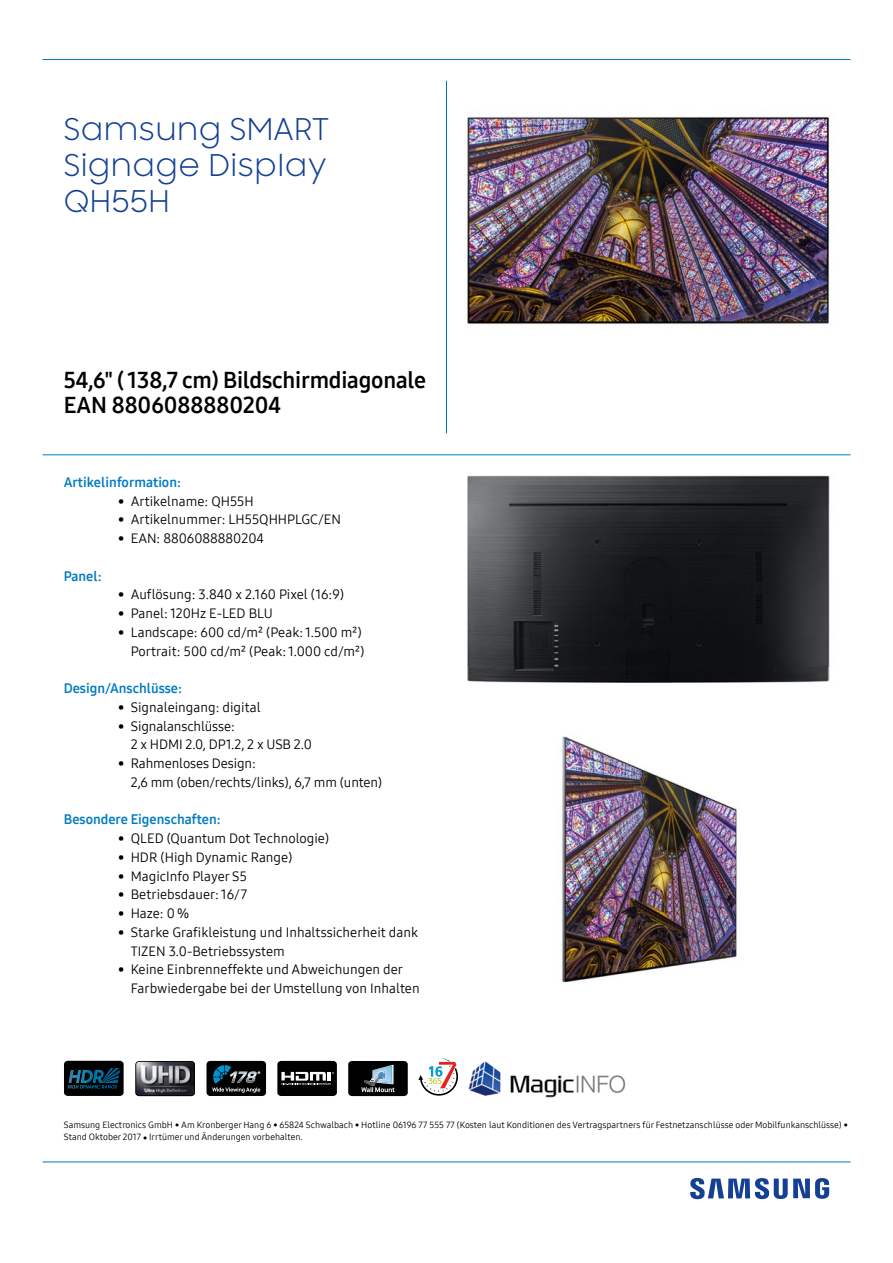
<style>
.page{position:relative;width:893px;height:1263px;background:#fff}
.page>*{position:absolute;margin:0;border:0;box-sizing:border-box;transform-origin:0 0}
.t1{font:30px/36px "Samsung Sharp Sans";letter-spacing:.015em;color:#134094;text-align:justify}
.t2{font:22.5px/25.2px "Samsung One 700";letter-spacing:-.01em;color:#000}
.t3{font:13.5px/18.8px "Samsung One 400";color:#000}
.t4{font:13.5px "Samsung One 700";color:#007bc2}
.t5{font:9px/12.8px "Samsung One 400";color:#000}
</style>
<div class="page">
<svg style="left:690px;top:1178px;width:139px;height:21px"></svg>
<hr style="left:43px;top:1161px;width:807px;height:1px;background:#007bc2">
<hr style="left:43px;top:454px;width:807px;height:1px;background:#007bc2">
<hr style="left:446px;top:81px;width:1px;height:352px;background:#007bc2">
<hr style="left:43px;top:59px;width:807px;height:1px;background:#007bc2">
<img style="left:466px;top:116px;width:367px;height:209px">
<img style="left:467px;top:475px;width:363px;height:208px">
<div style="left:206px;top:1061px;width:60px;height:35px;background:#000;border-radius:4px"></div>
<svg style="left:212px;top:1065px;width:48px;height:28px"></svg>
<div style="left:277px;top:1061px;width:60px;height:35px;background:#000;border-radius:4px"></div>
<svg style="left:281px;top:1072px;width:53px;height:13px"></svg>
<img style="left:468px;top:1061px;width:158px;height:37px">
<div style="left:348px;top:1061px;width:60px;height:35px;background:#000;border-radius:4px"></div>
<svg style="left:361px;top:1065px;width:34px;height:27px"></svg>
<svg style="left:418px;top:1058px;width:40px;height:38px"></svg>
<svg style="left:135px;top:1061px;width:60px;height:35px;background:#5f5f64"></svg>
<img style="left:562px;top:736px;width:177px;height:247px">
<div style="left:64px;top:1061px;width:60px;height:35px;background:#000;border-radius:4px"></div>
<svg style="left:68px;top:1068px;width:52px;height:21px"></svg>
<h1 class="t1" style="left:64px;top:110px;width:268px">Samsung SMART Signage Display QH55H</h1>
<h2 class="t2" style="left:64px;top:367px;width:364px">54,6" ( 138,7 cm) Bildschirmdiagonale<br>EAN 8806088880204</h2>
<p class="t4" style="left:64px;top:473px;width:119px">Artikelinformation:</p>
<p class="t3" style="left:118px;top:491px;width:137px">• Artikelname: QH55H</p>
<p class="t3" style="left:118px;top:510px;width:225px">• Artikelnummer: LH55QHHPLGC/EN</p>
<p class="t3" style="left:118px;top:529px;width:148px">• EAN: 8806088880204</p>
<p class="t4" style="left:64px;top:567px;width:39px">Panel:</p>
<p class="t3" style="left:118px;top:585px;width:228px">• Auflösung: 3.840 x 2.160 Pixel (16:9)</p>
<p class="t3" style="left:118px;top:604px;width:156px">• Panel: 120Hz E-LED BLU</p>
<p class="t3" style="left:118px;top:622px;width:248px;text-align:right">• Landscape: 600 cd/m² (Peak: 1.500 m²)<br>Portrait: 500 cd/m² (Peak: 1.000 cd/m²)</p>
<p class="t4" style="left:64px;top:679px;width:120px">Design/Anschlüsse:</p>
<p class="t3" style="left:118px;top:697px;width:144px">• Signaleingang: digital</p>
<p class="t3" style="left:131px;top:716px;width:183px;text-indent:-13px">• Signalanschlüsse:<br>2 x HDMI 2.0, DP1.2, 2 x USB 2.0</p>
<p class="t3" style="left:131px;top:754px;width:253px;text-indent:-13px">• Rahmenloses Design:<br>2,6 mm (oben/rechts/links), 6,7 mm (unten)</p>
<p class="t4" style="left:64px;top:810px;width:158px">Besondere Eigenschaften:</p>
<p class="t3" style="left:118px;top:829px;width:213px">• QLED (Quantum Dot Technologie)</p>
<p class="t3" style="left:118px;top:847px;width:176px">• HDR (High Dynamic Range)</p>
<p class="t3" style="left:118px;top:866px;width:131px">• MagicInfo Player S5</p>
<p class="t3" style="left:118px;top:885px;width:131px">• Betriebsdauer: 16/7</p>
<p class="t3" style="left:118px;top:904px;width:73px">• Haze: 0 %</p>
<p class="t3" style="left:131px;top:922px;width:289px;text-indent:-13px">• Starke Grafikleistung und Inhaltssicherheit dank<br>TIZEN 3.0-Betriebssystem</p>
<p class="t3" style="left:131px;top:960px;width:290px;text-indent:-13px">• Keine Einbrenneffekte und Abweichungen der<br>Farbwiedergabe bei der Umstellung von Inhalten</p>
<p class="t5" style="left:64px;top:1118px;width:786px">Samsung Electronics GmbH • Am Kronberger Hang 6 • 65824 Schwalbach • Hotline 06196 77 555 77 (Kosten laut Konditionen des Vertragspartners für Festnetzanschlüsse oder Mobilfunkanschlüsse) •<br>Stand Oktober 2017 • Irrtümer und Änderungen vorbehalten.</p>
</div>
